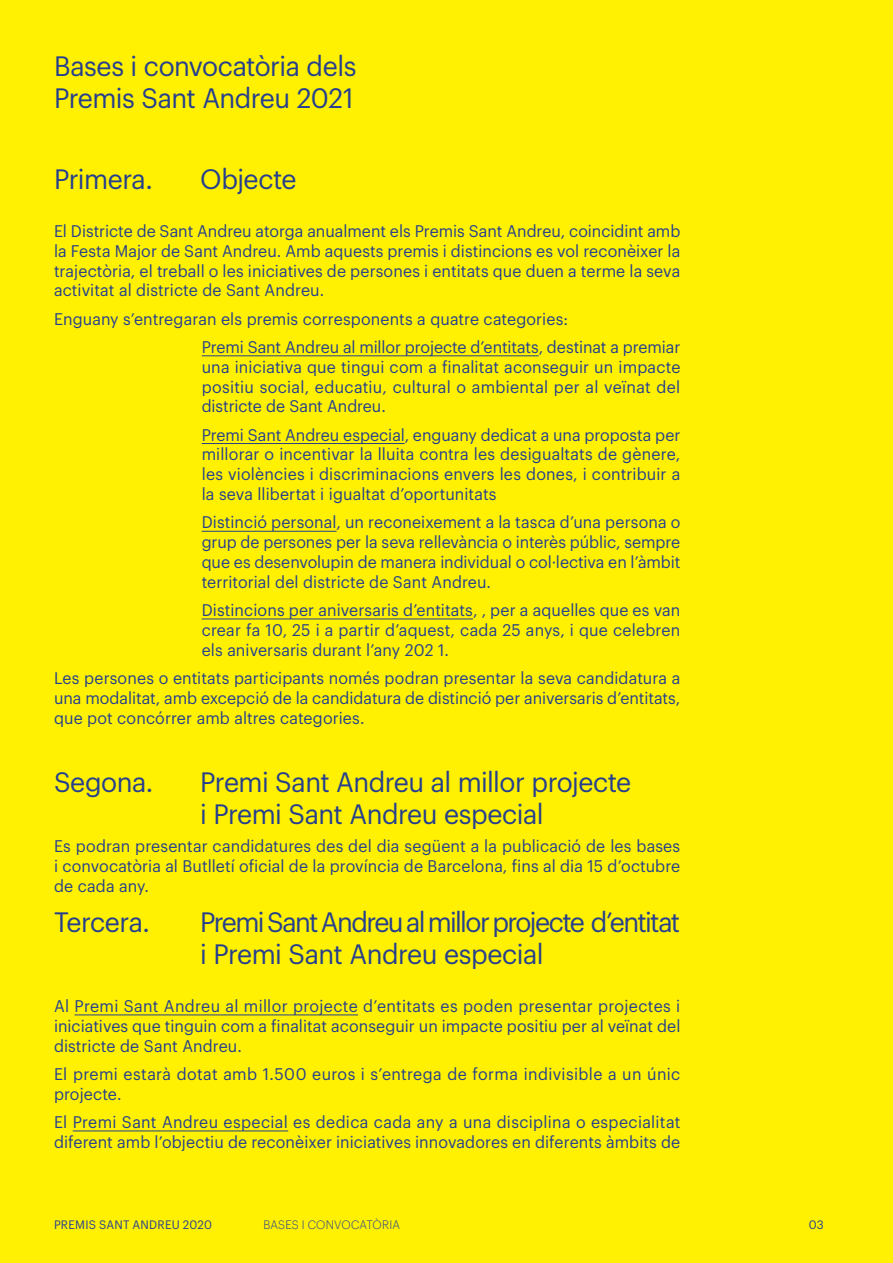
<style>
.page{position:relative;width:893px;height:1263px;background:#fff101}
.page>*{position:absolute;margin:0;border:0;box-sizing:border-box;transform-origin:0 0}
.t1{font:27.45px/31.8px "Graphik";letter-spacing:-.025em;color:#253f8e;scale:.96 1}
.t2{font:27.45px/31.8px "Graphik";letter-spacing:-.055em;color:#253f8e;scale:.96 1}
.t3{font:16.5px/19.8px "Graphik";letter-spacing:.01em;color:#253f8e;text-align:justify;scale:.96 1}
.t4{font:12px "Graphik";letter-spacing:.02em;color:#253f8e;scale:.96 1}
.t5{font:300 12px "Graphik";letter-spacing:.01em;color:#253f8e;scale:.96 1}
</style>
<div class="page">
<hr style="left:202px;top:355px;width:337px;height:1px;background:#253f8e">
<hr style="left:202px;top:443px;width:203px;height:1px;background:#253f8e">
<hr style="left:202px;top:531px;width:135px;height:1px;background:#253f8e">
<hr style="left:202px;top:618px;width:271px;height:1px;background:#253f8e">
<hr style="left:75px;top:1014px;width:283px;height:1px;background:#253f8e">
<hr style="left:73px;top:1130px;width:215px;height:1px;background:#253f8e">
<h1 class="t1" style="left:54px;top:48px;width:316px">Bases i convocatòria dels<br>Premis Sant Andreu 2021</h1>
<h1 class="t1" style="left:54px;top:161px;width:105px">Primera.</h1>
<h1 class="t1" style="left:200px;top:161px;width:102px">Objecte</h1>
<p class="t3" style="left:54px;top:220px;width:654px">El Districte de Sant Andreu atorga anualment els Premis Sant Andreu, coincidint amb la Festa Major de Sant Andreu. Amb aquests premis i distincions es vol reconèixer la trajectòria, el treball o les iniciatives de persones i entitats que duen a terme la seva activitat al districte de Sant Andreu.</p>
<p class="t3" style="left:202px;top:303px;width:500px;line-height:28.3px;text-indent:-148px">Enguany s’entregaran els premis corresponents a quatre categories:<br>Premi Sant Andreu al millor projecte d’entitats, destinat a premiar</p>
<p class="t3" style="left:202px;top:355px;width:500px">una iniciativa que tingui com a finalitat aconseguir un impacte positiu social, educatiu, cultural o ambiental per al veïnat del districte de Sant Andreu.</p>
<p class="t3" style="left:202px;top:423px;width:500px">Premi Sant Andreu especial, enguany dedicat a una proposta per millorar o incentivar la lluita contra les desigualtats de gènere, les violències i discriminacions envers les dones, i contribuir a la seva llibertat i igualtat d’oportunitats</p>
<p class="t3" style="left:202px;top:511px;width:500px">Distinció personal, un reconeixement a la tasca d’una persona o grup de persones per la seva rellevància o interès públic, sempre que es desenvolupin de manera individual o col·lectiva en l’àmbit territorial del districte de Sant Andreu.</p>
<p class="t3" style="left:202px;top:599px;width:500px">Distincions per aniversaris d’entitats, , per a aquelles que es van crear fa 10, 25 i a partir d’aquest, cada 25 anys, i que celebren els aniversaris durant l’any 202 1.</p>
<p class="t3" style="left:54px;top:667px;width:654px">Les persones o entitats participants només podran presentar la seva candidatura a una modalitat, amb excepció de la candidatura de distinció per aniversaris d’entitats, que pot concórrer amb altres categories.</p>
<h1 class="t1" style="left:54px;top:764px;width:105px">Segona.</h1>
<h1 class="t1" style="left:200px;top:764px;width:451px">Premi Sant Andreu al millor projecte i Premi Sant Andreu especial</h1>
<p class="t3" style="left:54px;top:835px;width:654px">Es podran presentar candidatures des del dia següent a la publicació de les bases i convocatòria al Butlletí oficial de la província de Barcelona, fins al dia 15 d’octubre de cada any.</p>
<h1 class="t1" style="left:54px;top:904px;width:102px">Tercera.</h1>
<h1 class="t2" style="left:200px;top:904px;width:502px">Premi Sant Andreu al millor projecte d’entitat i Premi Sant Andreu especial</h1>
<p class="t3" style="left:54px;top:995px;width:654px">Al Premi Sant Andreu al millor projecte d’entitats es poden presentar projectes i iniciatives que tinguin com a finalitat aconseguir un impacte positiu per al veïnat del districte de Sant Andreu.</p>
<p class="t3" style="left:54px;top:1063px;width:654px">El premi estarà dotat amb 1.500 euros i s’entrega de forma indivisible a un únic projecte.</p>
<p class="t3" style="left:54px;top:1111px;width:654px">El Premi Sant Andreu especial es dedica cada any a una disciplina o especialitat diferent amb l’objectiu de reconèixer iniciatives innovadores en diferents àmbits de</p>
<p class="t4" style="left:54px;top:1215px;width:166px">PREMIS SANT ANDREU 2020</p>
<p class="t5" style="left:263px;top:1216px;width:144px">BASES I CONVOCATÒRIA</p>
<p class="t4" style="left:809px;top:1215px;width:17px">03</p>
</div>
